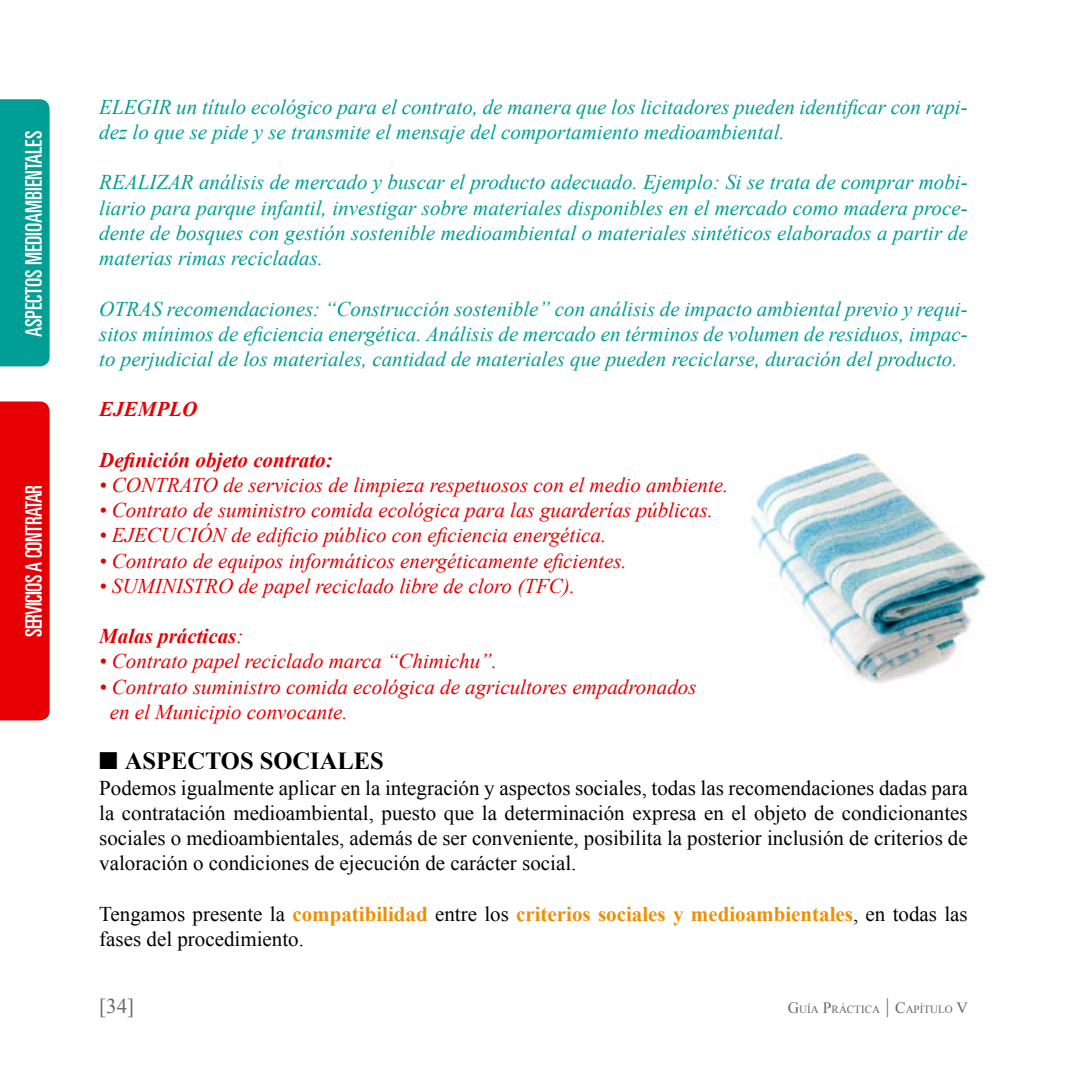
<style>
.page{position:relative;width:1067px;height:1067px;background:#fff}
.page>*{position:absolute;margin:0;border:0;box-sizing:border-box;transform-origin:0 0}
.t1{font:700 24.5px "Times New Roman";color:#000}
.t2{font:ultra-condensed 22.75px "Univers";letter-spacing:-.005em;color:#fff}
.t3{font:italic 21px/25.2px "Times New Roman";color:#009e94;text-align:justify}
.t4{font:21px/25.2px "Times New Roman";color:#000;text-align:justify}
.t5{font:italic 21px/25.2px "Times New Roman";color:#e60004}
.t6{font:italic 700 21px "Times New Roman";color:#e60004}
.t7{font:21px "Times New Roman";color:#68676c}
.t8{font:11.03px "Times New Roman";color:#68676c}
.s1{font-weight:400}
.s2{font-weight:700;color:#f18e00}
.s3{font-size:15.75px}
.s4{font-size:21px}
</style>
<div class="page">
<img style="left:751px;top:452px;width:235px;height:232px">
<div style="left:0;top:401px;width:50px;height:319px;background:#e60004"></div>
<div style="left:0;top:99px;width:50px;height:267px;background:#009e94"></div>
<p class="t2" style="left:21px;top:337px;width:208px;rotate:-90deg">ASPECTOS MEDIOAMBIENTALES</p>
<p class="t2" style="left:21px;top:637px;width:154px;rotate:-90deg">SERVICIOS A CONTRATAR</p>
<p class="t3" style="left:99px;top:94px;width:870px">ELEGIR un título ecológico para el contrato, de manera que los licitadores pueden identificar con rapi&shy;dez lo que se pide y se transmite el mensaje del comportamiento medioambiental.</p>
<p class="t3" style="left:99px;top:169px;width:870px">REALIZAR análisis de mercado y buscar el producto adecuado. Ejemplo: Si se trata de comprar mobi&shy;liario para parque infantil, investigar sobre materiales disponibles en el mercado como madera proce&shy;dente de bosques con gestión sostenible medioambiental o materiales sintéticos elaborados a partir de materias rimas recicladas.</p>
<p class="t3" style="left:99px;top:295px;width:870px">OTRAS recomendaciones: “Construcción sostenible” con análisis de impacto ambiental previo y requi&shy;sitos mínimos de eficiencia energética. Análisis de mercado en términos de volumen de residuos, impac&shy;to perjudicial de los materiales, cantidad de materiales que pueden reciclarse, duración del producto.</p>
<p class="t6" style="left:99px;top:397px;width:100px">EJEMPLO</p>
<p class="t6" style="left:99px;top:447px;width:235px">Definición objeto contrato:</p>
<p class="t5" style="left:99px;top:472px;width:41px">• Contrato</p>
<p class="t5" style="left:223px;top:472px;width:506px">de servicios de limpieza respetuosos con el medio ambiente.</p>
<p class="t5" style="left:99px;top:497px;width:615px">• Contrato de suministro comida ecológica para las guarderías públicas.</p>
<p class="t5" style="left:99px;top:522px;width:40px">• Ejecución</p>
<p class="t5" style="left:231px;top:522px;width:376px">de edificio público con eficiencia energética.</p>
<p class="t5" style="left:99px;top:547px;width:529px">• Contrato de equipos informáticos energéticamente eficientes.</p>
<p class="t5" style="left:99px;top:573px;width:37px">• Suministro</p>
<p class="t5" style="left:238px;top:573px;width:338px">de papel reciclado libre de cloro (TFC).</p>
<p class="t6" style="left:99px;top:624px;width:146px">Malas prácticas<span class="s1">:</span></p>
<p class="t5" style="left:99px;top:648px;width:399px">• Contrato papel reciclado marca “Chimichu”.</p>
<p class="t5" style="left:110px;top:673px;width:588px;text-indent:-10px">• Contrato suministro comida ecológica de agricultores empadronados en el Municipio convocante.</p>
<p class="t1" style="left:99px;top:747px;width:286px">■ ASPECTOS SOCIALES</p>
<p class="t4" style="left:99px;top:774px;width:870px">Podemos igualmente aplicar en la integración y aspectos sociales, todas las recomendaciones dadas para la contratación medioambiental, puesto que la determinación expresa en el objeto de condicionantes sociales o medioambientales, además de ser conveniente, posibilita la posterior inclusión de criterios de valoración o condiciones de ejecución de carácter social.</p>
<p class="t4" style="left:99px;top:900px;width:870px">Tengamos presente la <span class="s2">compatibilidad</span> entre los <span class="s2">criterios sociales y medioambientales</span>, en todas las fases del procedimiento.</p>
<p class="t7" style="left:99px;top:994px;width:36px">[34]</p>
<p class="t8" style="left:787px;top:1003px;width:182px"><span class="s3">G</span>uía <span class="s3">P</span>ráctica <span class="s4">|</span> <span class="s3">C</span>apítulo <span class="s3">V</span></p>
</div>
